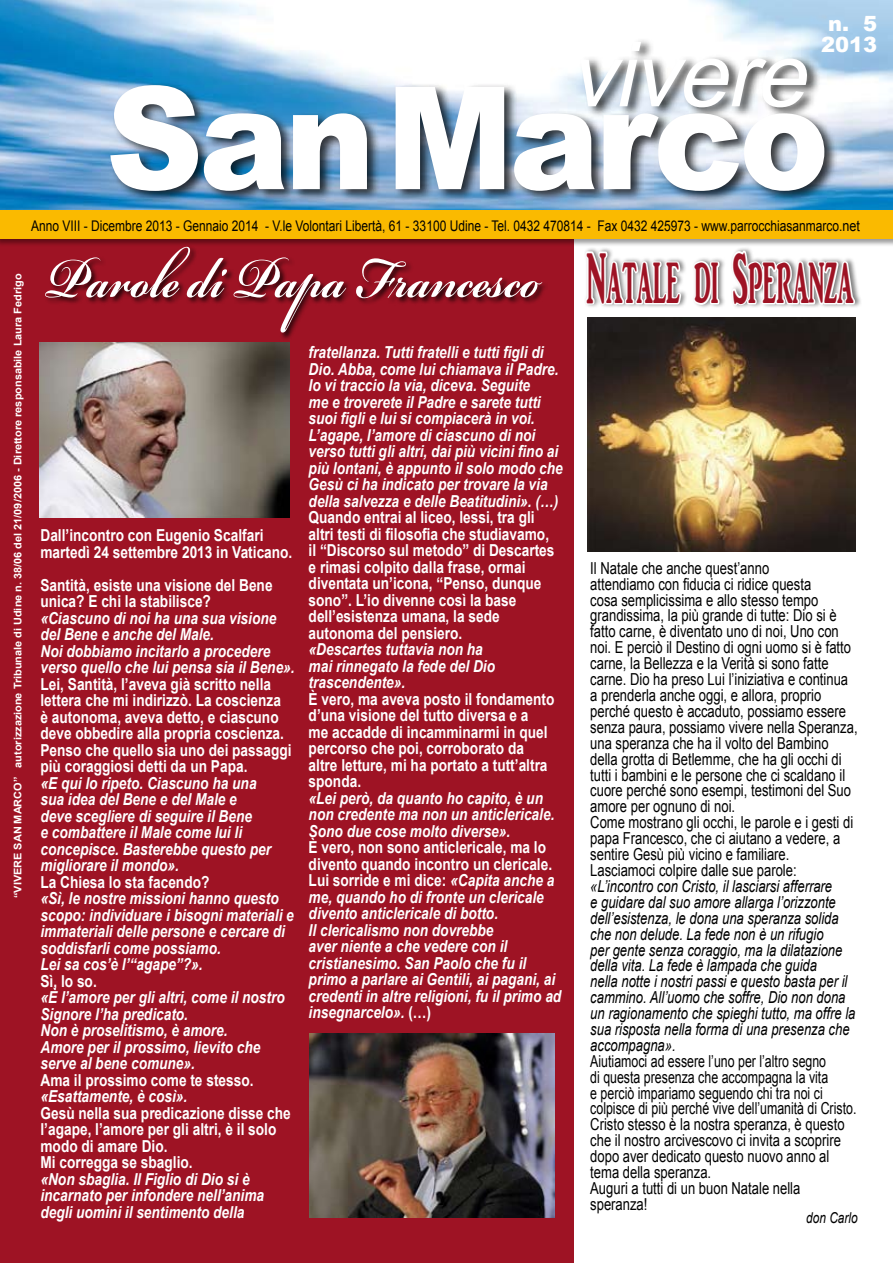
<style>
.page{position:relative;width:893px;height:1263px;background:#fff}
.page>*{position:absolute;margin:0;border:0;box-sizing:border-box;transform-origin:0 0}
.t1{font:900 142.8px "Arial";letter-spacing:-.03em;color:#fff;scale:.94 1}
.t2{font:italic 90px "Arial";color:#fff}
.t3{font:700 87.75px "Bickham Script Pro";color:#fff;scale:.71 1}
.t4{font:73.95px "ARJULIAN";color:#9e1324;scale:.41 1}
.t5{font:900 21px/21px "Arial";color:#fff;text-align:center}
.t6{font:italic 700 16.5px/16.5px "Arial";color:#fff;scale:.83 1}
.t7{font:700 16.5px/16.5px "Arial";color:#fff;scale:.83 1}
.t8{font:16.5px/15.9px "Arial";color:#000;scale:.79 1}
.t9{font:italic 16.5px/15.9px "Arial";color:#000;scale:.79 1}
.t10{font:16.5px/15.9px "Arial";color:#000;scale:.75 1}
.t11{font:italic 15px "Arial";color:#000;scale:.79 1}
.t12{font:14.7px "Arial";color:#000;scale:.82 1}
.t13{font:700 10.5px "Arial";color:#fff;scale:1.04 1}
.s1{font-style:normal}
</style>
<div class="page">
<div style="left:0;top:0;width:573px;height:1263px;background:#9e1324"></div>
<div style="left:43px;top:245px;width:505px;height:95px;background:#000;opacity:.75"></div>
<img style="left:309px;top:1033px;width:246px;height:184px">
<img style="left:39px;top:342px;width:251px;height:175px">
<img style="left:0;top:0;width:893px;height:209px">
<div style="left:108px;top:37px;width:730px;height:166px;background:#000;opacity:.75"></div>
<div style="left:0;top:209px;width:893px;height:38px;background:#000;opacity:.4"></div>
<div style="left:0;top:211px;width:893px;height:28px;background:#faba00"></div>
<div style="left:584px;top:245px;width:279px;height:64px;background:#000;opacity:.51"></div>
<svg style="left:583px;top:242px;width:99px;height:91px"></svg>
<svg style="left:691px;top:259px;width:30px;height:48px"></svg>
<svg style="left:729px;top:242px;width:127px;height:66px"></svg>
<img style="left:588px;top:318px;width:268px;height:234px">
<p class="t5" style="left:821px;top:12px;width:58px">n. 5<br>2013</p>
<h2 class="t2" style="left:569px;top:16px;width:262px">vivere</h2>
<h1 class="t1" style="left:106px;top:34px;width:771px">San Marco</h1>
<p class="t12" style="left:31px;top:216px;width:1012px">Anno VIII - Dicembre 2013 - Gennaio 2014 - V.le Volontari Libertà, 61 - 33100 Udine - Tel. 0432 470814 - Fax 0432 425973 - www.parrocchiasanmarco.net</p>
<p class="t13" style="left:11px;top:898px;width:602px;rotate:-90deg">“VIVERE SAN MARCO” autorizzazione Tribunale di Udine n. 38/06 del 21/09/2006 - Direttore responsabile Laura Fedrigo</p>
<h3 class="t3" style="left:44px;top:215px;width:699px">Parole di Papa Francesco</h3>
<p class="t7" style="left:40px;top:527px;width:305px">Dall’incontro con Eugenio Scalfari martedì 24 settembre 2013 in Vaticano.</p>
<p class="t7" style="left:40px;top:577px;width:281px">Santità, esiste una visione del Bene unica? E chi la stabilisce?</p>
<p class="t6" style="left:40px;top:610px;width:308px">«Ciascuno di noi ha una sua visione del Bene e anche del Male.<br>Noi dobbiamo incitarlo a procedere verso quello che lui pensa sia il Bene».</p>
<p class="t7" style="left:40px;top:676px;width:304px">Lei, Santità, l’aveva già scritto nella lettera che mi indirizzò. La coscienza è autonoma, aveva detto, e ciascuno deve obbedire alla propria coscienza.<br>Penso che quello sia uno dei passaggi più coraggiosi detti da un Papa.</p>
<p class="t6" style="left:40px;top:775px;width:279px">«E qui lo ripeto. Ciascuno ha una sua idea del Bene e del Male e deve scegliere di seguire il Bene<br>e combattere il Male come lui li concepisce. Basterebbe questo per migliorare il mondo».</p>
<p class="t7" style="left:40px;top:874px;width:205px">La Chiesa lo sta facendo?</p>
<p class="t6" style="left:40px;top:890px;width:307px">«Sì, le nostre missioni hanno questo scopo: individuare i bisogni materiali e immateriali delle persone e cercare di soddisfarli come possiamo.<br>Lei sa cos’è l’“agape”?».</p>
<p class="t7" style="left:40px;top:973px;width:69px">Sì, lo so.</p>
<p class="t6" style="left:40px;top:989px;width:296px">«È l’amore per gli altri, come il nostro<br>Signore l’ha predicato.<br>Non è proselitismo, è amore.<br>Amore per il prossimo, lievito che serve al bene comune».</p>
<p class="t7" style="left:40px;top:1072px;width:258px">Ama il prossimo come te stesso.</p>
<p class="t6" style="left:40px;top:1088px;width:178px">«Esattamente, è così».</p>
<p class="t7" style="left:40px;top:1105px;width:303px">Gesù nella sua predicazione disse che l’agape, l’amore per gli altri, è il solo modo di amare Dio.<br>Mi corregga se sbaglio.</p>
<p class="t6" style="left:40px;top:1171px;width:271px">«Non sbaglia. Il Figlio di Dio si è incarnato per infondere nell’anima degli uomini il sentimento della</p>
<p class="t6" style="left:309px;top:345px;width:308px">fratellanza. Tutti fratelli e tutti figli di Dio. Abba, come lui chiamava il Padre.<br>Io vi traccio la via, diceva. Seguite<br>me e troverete il Padre e sarete tutti suoi figli e lui si compiacerà in voi.<br>L’agape, l’amore di ciascuno di noi verso tutti gli altri, dai più vicini fino ai più lontani, è appunto il solo modo che Gesù ci ha indicato per trovare la via della salvezza e delle Beatitudini». (…)</p>
<p class="t7" style="left:309px;top:510px;width:298px">Quando entrai al liceo, lessi, tra gli altri testi di filosofia che studiavamo, il “Discorso sul metodo” di Descartes e rimasi colpito dalla frase, ormai diventata un’icona, “Penso, dunque sono”. L’io divenne così la base dell’esistenza umana, la sede autonoma del pensiero.</p>
<p class="t6" style="left:309px;top:642px;width:226px">«Descartes tuttavia non ha mai rinnegato la fede del Dio trascendente».</p>
<p class="t7" style="left:309px;top:691px;width:298px">È vero, ma aveva posto il fondamento d’una visione del tutto diversa e a<br>me accadde di incamminarmi in quel percorso che poi, corroborato da altre letture, mi ha portato a tutt’altra sponda.</p>
<p class="t6" style="left:309px;top:790px;width:298px">«Lei però, da quanto ho capito, è un non credente ma non un anticlericale.<br>Sono due cose molto diverse».</p>
<p class="t6" style="left:309px;top:840px;width:306px"><span class="s1">È vero, non sono anticlericale, ma lo divento quando incontro un clericale.<br>Lui sorride e mi dice:</span> «Capita anche a me, quando ho di fronte un clericale divento anticlericale di botto.<br>Il clericalismo non dovrebbe<br>aver niente a che vedere con il cristianesimo. San Paolo che fu il primo a parlare ai Gentili, ai pagani, ai credenti in altre religioni, fu il primo ad insegnarcelo». <span class="s1">(…)</span></p>
<h3 class="t4" style="left:587px;top:239px;width:652px">Natale di Speranza</h3>
<p class="t8" style="left:590px;top:560px;width:340px">Il Natale che anche quest’anno<br>attendiamo con fiducia ci ridice questa<br>cosa semplicissima e allo stesso tempo grandissima, la più grande di tutte: Dio si è fatto carne, è diventato uno di noi, Uno con noi. E perciò il Destino di ogni uomo si è fatto carne, la Bellezza e la Verità si sono fatte carne. Dio ha preso Lui l’iniziativa e continua a prenderla anche oggi, e allora, proprio perché questo è accaduto, possiamo essere senza paura, possiamo vivere nella Speranza, una speranza che ha il volto del Bambino della grotta di Betlemme, che ha gli occhi di tutti i bambini e le persone che ci scaldano il cuore perché sono esempi, testimoni del Suo amore per ognuno di noi.<br>Come mostrano gli occhi, le parole e i gesti di papa Francesco, che ci aiutano a vedere, a sentire Gesù più vicino e familiare.<br>Lasciamoci colpire dalle sue parole:</p>
<p class="t9" style="left:590px;top:878px;width:337px">«L’incontro con Cristo, il lasciarsi afferrare<br>e guidare dal suo amore allarga l’orizzonte dell’esistenza, le dona una speranza solida che non delude. La fede non è un rifugio<br>per gente senza coraggio, ma la dilatazione della vita. La fede è lampada che guida<br>nella notte i nostri passi e questo basta per il cammino. All’uomo che soffre, Dio non dona un ragionamento che spieghi tutto, ma offre la sua risposta nella forma di una presenza che accompagna».</p>
<p class="t10" style="left:590px;top:1053px;width:356px">Aiutiamoci ad essere l’uno per l’altro segno<br>di questa presenza che accompagna la vita<br>e perciò impariamo seguendo chi tra noi ci colpisce di più perché vive dell’umanità di Cristo.<br>Cristo stesso è la nostra speranza, è questo che il nostro arcivescovo ci invita a scoprire dopo aver dedicato questo nuovo anno al tema della speranza.<br>Auguri a tutti di un buon Natale nella speranza!</p>
<p class="t11" style="left:806px;top:1208px;width:67px">don Carlo</p>
</div>
